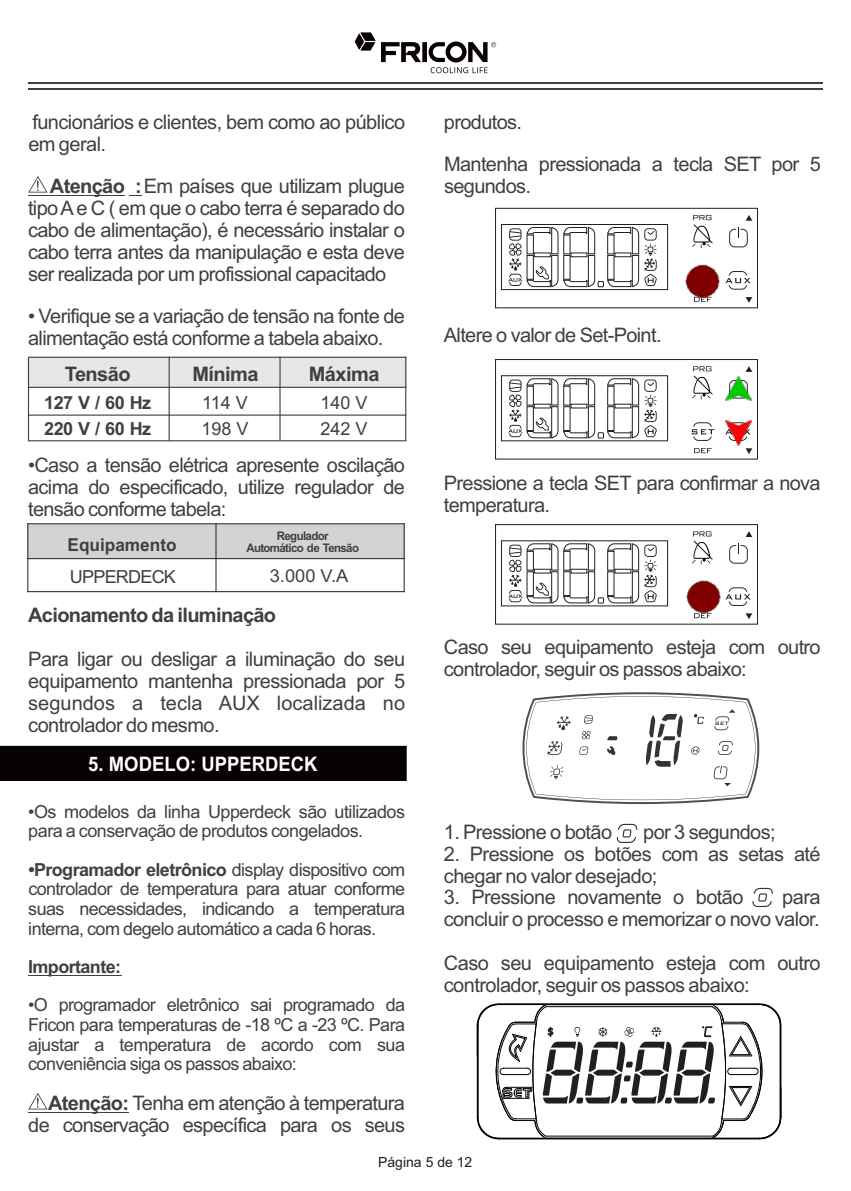
<style>
.page{position:relative;width:851px;height:1191px;background:#fff}
.page>*{position:absolute;margin:0;border:0;box-sizing:border-box;transform-origin:0 0}
.t1{font:20px/21.8px "Arial";letter-spacing:-.035em;color:#404041}
.t2{font:700 20px "Arial";letter-spacing:-.035em;color:#404041}
.t3{font:700 20px "Arial";color:#fff;scale:.92 1}
.t4{font:18px/19.8px "Arial";letter-spacing:-.03em;color:#404041;text-align:justify}
.t5{font:700 18px/25.8px "Arial";letter-spacing:-.035em;color:#404041}
.t6{font:700 17.8px "Arial";color:#404041}
.t7{font:17.8px "Arial";color:#404041}
.t8{font:14px "Arial";color:#231f20}
.t9{font:700 11.8px "Arial";letter-spacing:-.055em;color:#404041}
.s1{font-weight:700}
</style>
<div class="page">
<svg style="left:381px;top:41px;width:115px;height:32px"></svg>
<svg style="left:355px;top:32px;width:20px;height:19px"></svg>
<hr style="left:28px;top:195px;width:97px;height:1px;background:#404041">
<svg style="left:129px;top:195px;width:13px;height:1px"></svg>
<hr style="left:28px;top:974px;width:93px;height:1px;background:#404041">
<hr style="left:28px;top:1112px;width:101px;height:1px;background:#404041">
<hr style="left:28px;top:82px;width:794px;height:1px;background:#404041">
<hr style="left:28px;top:88px;width:794px;height:1px;background:#404041">
<svg style="left:28px;top:176px;width:20px;height:16px"></svg>
<div style="left:28px;top:357px;width:378px;height:30px;background:#e6e7e8"></div>
<hr style="left:28px;top:357px;width:1px;height:84px;background:#404041">
<hr style="left:279px;top:357px;width:1px;height:84px;background:#404041">
<hr style="left:405px;top:357px;width:1px;height:84px;background:#404041">
<hr style="left:28px;top:440px;width:378px;height:1px;background:#404041">
<hr style="left:28px;top:414px;width:378px;height:2px;background:#404041">
<hr style="left:28px;top:387px;width:378px;height:1px;background:#404041">
<hr style="left:28px;top:357px;width:378px;height:1px;background:#404041">
<hr style="left:168px;top:357px;width:2px;height:84px;background:#404041">
<div style="left:28px;top:524px;width:188px;height:34px;background:#d1d3d4"></div>
<div style="left:216px;top:524px;width:188px;height:34px;background:#d1d3d4"></div>
<hr style="left:27px;top:523px;width:1px;height:69px;background:#231f20">
<hr style="left:215px;top:523px;width:1px;height:69px;background:#231f20">
<hr style="left:403px;top:523px;width:1px;height:69px;background:#231f20">
<hr style="left:27px;top:591px;width:377px;height:1px;background:#231f20">
<hr style="left:27px;top:558px;width:377px;height:1px;background:#231f20">
<hr style="left:27px;top:523px;width:377px;height:1px;background:#231f20">
<div style="left:0;top:746px;width:406px;height:35px;background:#090205"></div>
<div style="left:495px;top:208px;width:262px;height:100px;border:1px solid #231f20"></div>
<svg style="left:745px;top:215px;width:7px;height:6px"></svg>
<svg style="left:729px;top:227px;width:18px;height:20px"></svg>
<svg style="left:745px;top:297px;width:7px;height:6px"></svg>
<svg style="left:728px;top:271px;width:22px;height:19px"></svg>
<svg style="left:692px;top:215px;width:21px;height:33px"></svg>
<div style="left:501px;top:224px;width:166px;height:66px;border:1px solid #231f20"></div>
<svg style="left:508px;top:227px;width:148px;height:60px"></svg>
<img style="left:685px;top:264px;width:43px;height:38px">
<div style="left:495px;top:359px;width:262px;height:100px;border:1px solid #231f20"></div>
<svg style="left:694px;top:448px;width:17px;height:5px"></svg>
<svg style="left:745px;top:366px;width:7px;height:6px"></svg>
<svg style="left:745px;top:448px;width:7px;height:6px"></svg>
<svg style="left:691px;top:422px;width:23px;height:19px"></svg>
<svg style="left:692px;top:366px;width:21px;height:33px"></svg>
<div style="left:501px;top:375px;width:166px;height:66px;border:1px solid #231f20"></div>
<svg style="left:508px;top:378px;width:148px;height:60px"></svg>
<img style="left:725px;top:376px;width:26px;height:25px">
<img style="left:725px;top:421px;width:26px;height:24px">
<div style="left:495px;top:524px;width:262px;height:100px;border:1px solid #231f20"></div>
<svg style="left:745px;top:531px;width:7px;height:6px"></svg>
<svg style="left:729px;top:543px;width:18px;height:20px"></svg>
<svg style="left:745px;top:613px;width:7px;height:6px"></svg>
<svg style="left:729px;top:587px;width:21px;height:19px"></svg>
<svg style="left:692px;top:531px;width:21px;height:33px"></svg>
<svg style="left:508px;top:543px;width:148px;height:60px"></svg>
<img style="left:686px;top:580px;width:43px;height:39px">
<svg style="left:28px;top:1093px;width:20px;height:16px"></svg>
<svg style="left:476px;top:1003px;width:305px;height:136px"></svg>
<svg style="left:522px;top:692px;width:238px;height:112px"></svg>
<svg style="left:616px;top:824px;width:21px;height:19px"></svg>
<svg style="left:752px;top:888px;width:21px;height:19px"></svg>
<p class="t1" style="left:28px;top:112px;width:378px">funcionários e clientes, bem como ao público em geral.</p>
<p class="t1" style="left:28px;top:177px;width:378px;text-align:justify;text-indent:22px"><span class="s1">Atenção :</span>Em países que utilizam plugue tipo Ae C ( em que o cabo terra é separado do cabo de alimentação), é necessário instalar o cabo terra antes da manipulação e esta deve ser realizada por um profissional capacitado</p>
<p class="t1" style="left:28px;top:307px;width:378px">• Verifique se a variação de tensão na fonte de alimentação está conforme a tabela abaixo.</p>
<p class="t2" style="left:65px;top:366px;width:67px">Tensão</p>
<p class="t2" style="left:192px;top:366px;width:68px">Mínima</p>
<p class="t2" style="left:309px;top:366px;width:72px">Máxima</p>
<p class="t5" style="left:44px;top:392px;width:109px">127 V / 60 Hz<br>220 V / 60 Hz</p>
<p class="t4" style="left:320px;top:395px;width:49px">140 V</p>
<p class="t4" style="left:202px;top:395px;width:47px">114 V</p>
<p class="t4" style="left:201px;top:420px;width:49px">198 V</p>
<p class="t4" style="left:320px;top:420px;width:49px">242 V</p>
<p class="t1" style="left:28px;top:456px;width:378px;text-align:justify">•Caso a tensão elétrica apresente oscilação acima do especificado, utilize regulador de tensão conforme tabela:</p>
<p class="t9" style="left:277px;top:532px;width:53px">Regulador</p>
<p class="t6" style="left:68px;top:538px;width:110px">Equipamento</p>
<p class="t9" style="left:246px;top:544px;width:114px">Automático de Tensão</p>
<p class="t4" style="left:70px;top:568px;width:108px">UPPERDECK</p>
<p class="t7" style="left:270px;top:569px;width:80px">3.000 V.A</p>
<p class="t2" style="left:28px;top:608px;width:249px">Acionamento da iluminação</p>
<p class="t1" style="left:28px;top:650px;width:378px;text-align:justify">Para ligar ou desligar a iluminação do seu equipamento mantenha pressionada por 5 segundos a tecla AUX localizada no controlador do mesmo.</p>
<p class="t3" style="left:88px;top:756px;width:250px">5. MODELO: UPPERDECK</p>
<p class="t4" style="left:28px;top:803px;width:378px">•Os modelos da linha Upperdeck são utilizados para a conservação de produtos congelados.</p>
<p class="t4" style="left:28px;top:861px;width:378px"><span class="s1">•Programador eletrônico</span> display dispositivo com controlador de temperatura para atuar conforme suas necessidades, indicando a temperatura interna, com degelo automático a cada 6 horas.</p>
<p class="t5" style="left:28px;top:955px;width:94px">Importante:</p>
<p class="t4" style="left:28px;top:996px;width:378px">•O programador eletrônico sai programado da Fricon para temperaturas de -18 ºC a -23 ºC. Para ajustar a temperatura de acordo com sua conveniência siga os passos abaixo:</p>
<p class="t1" style="left:28px;top:1094px;width:378px;text-align:right"><span class="s1">Atenção:</span> Tenha em atenção à temperatura de conservação específica para os seus</p>
<p class="t1" style="left:444px;top:112px;width:80px">produtos.</p>
<p class="t1" style="left:444px;top:155px;width:378px">Mantenha pressionada a tecla SET por 5 segundos.</p>
<p class="t1" style="left:444px;top:325px;width:219px">Altere o valor de Set-Point.</p>
<p class="t1" style="left:444px;top:474px;width:378px">Pressione a tecla SET para confirmar a nova temperatura.</p>
<p class="t1" style="left:444px;top:638px;width:378px">Caso seu equipamento esteja com outro controlador, seguir os passos abaixo:</p>
<p class="t1" style="left:444px;top:822px;width:170px">1. Pressione o botão</p>
<p class="t1" style="left:643px;top:822px;width:134px">por 3 segundos;</p>
<p class="t1" style="left:444px;top:844px;width:378px">2. Pressione os botões com as setas até chegar no valor desejado;</p>
<p class="t1" style="left:444px;top:888px;width:301px">3. Pressione novamente o botão</p>
<p class="t1" style="left:444px;top:888px;width:378px;text-align:right">para<br>concluir o processo e memorizar o novo valor.</p>
<p class="t1" style="left:444px;top:954px;width:378px">Caso seu equipamento esteja com outro controlador, seguir os passos abaixo:</p>
<p class="t8" style="left:378px;top:1156px;width:96px">Página 5 de 12</p>
</div>
